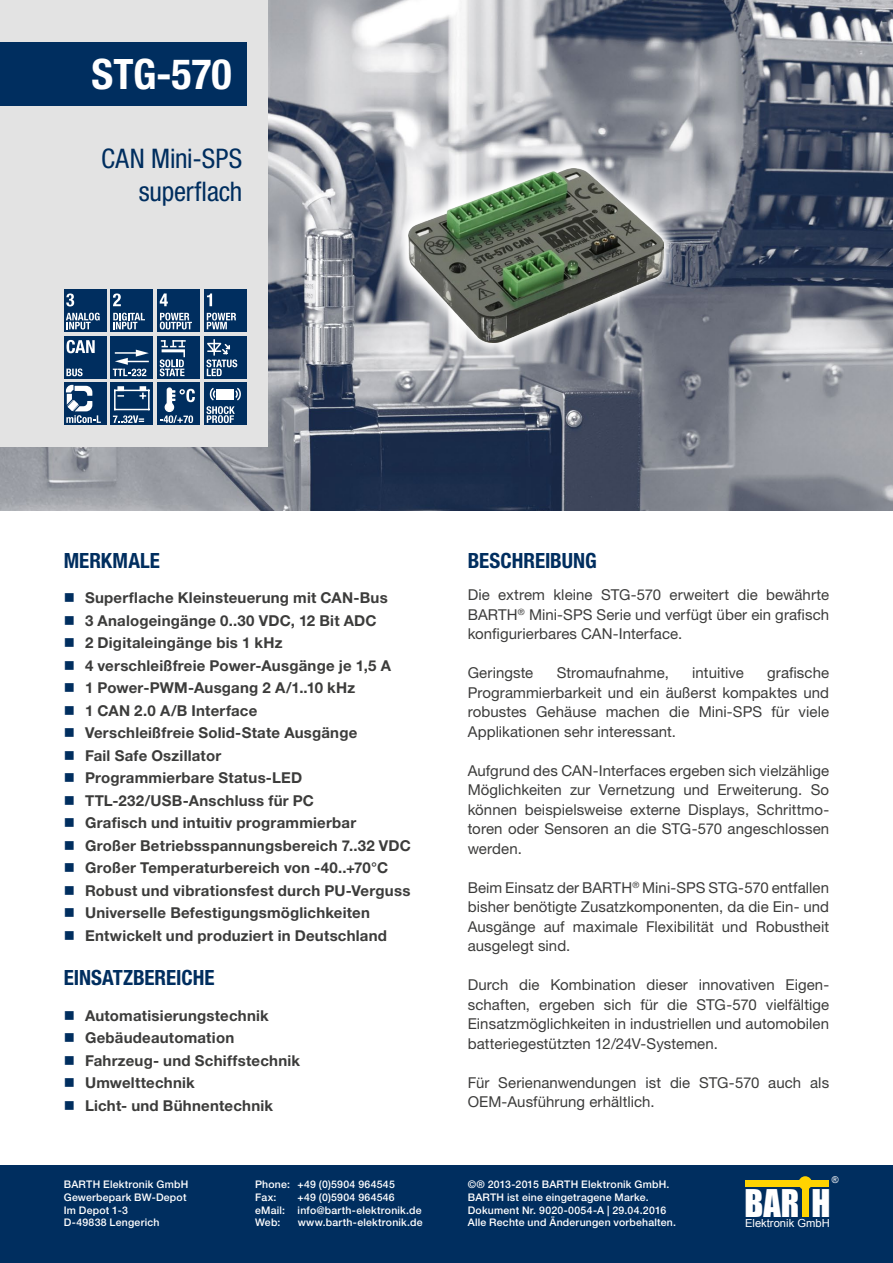
<style>
.page{position:relative;width:893px;height:1263px;background:#fff}
.page>*{position:absolute;margin:0;border:0;box-sizing:border-box;transform-origin:0 0}
.Typ{font:700 condensed 42px "Helvetica Neue LT Std";letter-spacing:-.005em;color:#fff}
.t1{font:35.1px "Impact";color:#fff}
.Bezeichnung{font:condensed 27px "Helvetica Neue LT Std";letter-spacing:-.01em;color:#002e5f}
.Überschrift{font:700 condensed 21px "Helvetica Neue LT Std";color:#002e5f}
.Beschreibung{font:15px/19.5px "Helvetica Neue LT Std";letter-spacing:.005em;color:#3c3c3b;text-align:justify}
.t2{font:700 15px "Helvetica Neue LT Std";letter-spacing:.015em;color:#3c3c3b}
.t3{font:11.1px "Arial";color:#fff}
.Fußzeile{font:500 10.5px/12.6px "Helvetica Neue LT Std";letter-spacing:.02em;color:#fff}
.t4{font:9.3px "Arial";color:#fff}
</style>
<div class="page">
<div style="left:0;top:1165px;width:893px;height:98px;background:#002e5f"></div>
<div style="left:746px;top:1179px;width:83px;height:7px;background:#ffd300"></div>
<div style="left:802px;top:1186px;width:7px;height:31px;background:#ffd300"></div>
<div style="left:798px;top:1176px;width:14px;height:14px;background:#ffd300;border-radius:50%"></div>
<img style="left:0;top:0;width:893px;height:510px">
<div style="left:0;top:0;width:268px;height:446px;background:#e3e3e3"></div>
<div style="left:157px;top:336px;width:43px;height:42px;background:#002e5f"></div>
<svg style="left:160px;top:340px;width:25px;height:36px"></svg>
<div style="left:204px;top:336px;width:43px;height:42px;background:#002e5f"></div>
<svg style="left:206px;top:340px;width:31px;height:36px"></svg>
<div style="left:64px;top:383px;width:42px;height:42px;background:#002e5f"></div>
<svg style="left:66px;top:385px;width:35px;height:38px"></svg>
<div style="left:111px;top:383px;width:42px;height:42px;background:#002e5f"></div>
<svg style="left:113px;top:415px;width:31px;height:8px"></svg>
<hr style="left:115px;top:409px;width:34px;height:1px;background:#fff">
<hr style="left:115px;top:390px;width:34px;height:1px;background:#fff">
<svg style="left:140px;top:386px;width:10px;height:23px"></svg>
<svg style="left:114px;top:386px;width:10px;height:23px"></svg>
<div style="left:157px;top:383px;width:43px;height:42px;background:#002e5f"></div>
<svg style="left:160px;top:387px;width:35px;height:36px"></svg>
<div style="left:204px;top:383px;width:43px;height:42px;background:#002e5f"></div>
<svg style="left:206px;top:406px;width:29px;height:17px"></svg>
<div style="left:217px;top:389px;width:17px;height:10px;background:#fff"></div>
<svg style="left:235px;top:388px;width:6px;height:12px"></svg>
<svg style="left:210px;top:388px;width:5px;height:12px"></svg>
<div style="left:111px;top:289px;width:42px;height:43px;background:#002e5f"></div>
<svg style="left:113px;top:313px;width:32px;height:16px"></svg>
<svg style="left:113px;top:293px;width:8px;height:13px"></svg>
<div style="left:204px;top:289px;width:43px;height:43px;background:#002e5f"></div>
<svg style="left:207px;top:313px;width:29px;height:16px"></svg>
<svg style="left:207px;top:293px;width:5px;height:13px"></svg>
<svg style="left:392px;top:153px;width:287px;height:205px;background:#a3a6ad"></svg>
<img style="left:408px;top:168px;width:255px;height:174px">
<div style="left:64px;top:289px;width:42px;height:43px;background:#002e5f"></div>
<svg style="left:66px;top:313px;width:34px;height:16px"></svg>
<svg style="left:66px;top:293px;width:8px;height:13px"></svg>
<div style="left:157px;top:289px;width:43px;height:43px;background:#002e5f"></div>
<svg style="left:160px;top:313px;width:32px;height:16px"></svg>
<svg style="left:160px;top:293px;width:8px;height:13px"></svg>
<div style="left:0;top:43px;width:247px;height:63px;background:#002e5f"></div>
<div style="left:64px;top:336px;width:42px;height:42px;background:#002e5f"></div>
<svg style="left:66px;top:368px;width:17px;height:8px"></svg>
<svg style="left:67px;top:340px;width:28px;height:13px"></svg>
<div style="left:111px;top:336px;width:42px;height:42px;background:#002e5f"></div>
<svg style="left:113px;top:350px;width:36px;height:26px"></svg>
<p class="Typ" style="left:92px;top:49px;width:142px">STG-570</p>
<p class="Bezeichnung" style="left:101px;top:143px;width:143px">CAN Mini-SPS</p>
<p class="Bezeichnung" style="left:139px;top:175px;width:105px">superflach</p>
<p class="Überschrift" style="left:64px;top:548px;width:98px">MERKMALE</p>
<p class="t2" style="left:85px;top:588px;width:304px">Superflache Kleinsteuerung mit CAN-Bus</p>
<p class="t2" style="left:85px;top:611px;width:293px">3 Analogeingänge 0..30 VDC, 12 Bit ADC</p>
<p class="t2" style="left:85px;top:633px;width:199px">2 Digitaleingänge bis 1 kHz</p>
<p class="t2" style="left:85px;top:656px;width:308px">4 verschleißfreie Power-Ausgänge je 1,5 A</p>
<p class="t2" style="left:85px;top:678px;width:272px">1 Power-PWM-Ausgang 2 A/1..10 kHz</p>
<p class="t2" style="left:85px;top:701px;width:174px">1 CAN 2.0 A/B Interface</p>
<p class="t2" style="left:85px;top:723px;width:274px">Verschleißfreie Solid-State Ausgänge</p>
<p class="t2" style="left:85px;top:746px;width:138px">Fail Safe Oszillator</p>
<p class="t2" style="left:85px;top:768px;width:219px">Programmierbare Status-LED</p>
<p class="t2" style="left:85px;top:791px;width:231px">TTL-232/USB-Anschluss für PC</p>
<p class="t2" style="left:85px;top:813px;width:273px">Grafisch und intuitiv programmierbar</p>
<p class="t2" style="left:85px;top:836px;width:327px">Großer Betriebsspannungsbereich 7..32 VDC</p>
<p class="t2" style="left:85px;top:858px;width:305px">Großer Temperaturbereich von -40..+70°C</p>
<p class="t2" style="left:85px;top:881px;width:327px">Robust und vibrationsfest durch PU-Verguss</p>
<p class="t2" style="left:85px;top:903px;width:286px">Universelle Befestigungsmöglichkeiten</p>
<p class="t2" style="left:85px;top:926px;width:304px">Entwickelt und produziert in Deutschland</p>
<p class="Überschrift" style="left:64px;top:965px;width:152px">EINSATZBEREICHE</p>
<p class="t2" style="left:85px;top:1006px;width:185px">Automatisierungstechnik</p>
<p class="t2" style="left:85px;top:1028px;width:151px">Gebäudeautomation</p>
<p class="t2" style="left:85px;top:1051px;width:217px">Fahrzeug- und Schiffstechnik</p>
<p class="t2" style="left:85px;top:1073px;width:111px">Umwelttechnik</p>
<p class="t2" style="left:85px;top:1096px;width:190px">Licht- und Bühnentechnik</p>
<p class="Fußzeile" style="left:64px;top:1178px;width:126px">BARTH Elektronik GmbH<br>Gewerbepark BW-Depot<br>Im Depot 1-3<br>D-49838 Lengerich</p>
<p class="Fußzeile" style="left:255px;top:1178px;width:141px">Phone: +49 (0)5904 964545<br>Fax:</p>
<p class="Fußzeile" style="left:255px;top:1191px;width:168px;text-indent:43px">+49 (0)5904 964546 eMail: info@barth-elektronik.de<br>Web:</p>
<p class="Fußzeile" style="left:298px;top:1216px;width:126px">www.barth-elektronik.de</p>
<p class="Überschrift" style="left:468px;top:548px;width:131px">BESCHREIBUNG</p>
<p class="Beschreibung" style="left:468px;top:585px;width:363px">Die extrem kleine STG-570 erweitert die bewährte BARTH<sup>®</sup> Mini-SPS Serie und verfügt über ein grafisch konfigurierbares CAN-Interface.</p>
<p class="Beschreibung" style="left:468px;top:663px;width:67px">Geringste</p>
<p class="Beschreibung" style="left:557px;top:663px;width:114px">Stromaufnahme,</p>
<p class="Beschreibung" style="left:692px;top:663px;width:53px">intuitive</p>
<p class="Beschreibung" style="left:468px;top:663px;width:363px;text-indent:299px">grafische Programmierbarkeit und ein äußerst kompaktes und robustes Gehäuse machen die Mini-SPS für viele Applikationen sehr interessant.</p>
<p class="Beschreibung" style="left:468px;top:760px;width:363px">Aufgrund des CAN-Interfaces ergeben sich vielzählige Möglichkeiten zur Vernetzung und Erweiterung. So können beispielsweise externe Displays, Schrittmo&shy;toren oder Sensoren an die STG-570 angeschlossen werden.</p>
<p class="Beschreibung" style="left:468px;top:877px;width:363px">Beim Einsatz der BARTH<sup>®</sup> Mini-SPS STG-570 entfallen bisher benötigte Zusatzkomponenten, da die Ein- und Ausgänge auf maximale Flexibilität und Robustheit ausgelegt sind.</p>
<p class="Beschreibung" style="left:468px;top:975px;width:363px">Durch die Kombination dieser innovativen Eigen&shy;schaften, ergeben sich für die STG-570 vielfältige Einsatzmöglichkeiten in industriellen und automobilen batteriegestützten 12/24V-Systemen.</p>
<p class="Beschreibung" style="left:468px;top:1072px;width:363px">Für Serienanwendungen ist die STG-570 auch als<br>OEM-Ausführung erhältlich.</p>
<p class="Fußzeile" style="left:468px;top:1178px;width:203px">©® 2013-2015 BARTH Elektronik GmbH.</p>
<p class="Fußzeile" style="left:468px;top:1191px;width:182px">BARTH ist eine eingetragene Marke.</p>
<p class="Fußzeile" style="left:468px;top:1203px;width:200px">Dokument Nr. 9020-0054-A | 29.04.2016</p>
<p class="Fußzeile" style="left:468px;top:1216px;width:210px">Alle Rechte und Änderungen vorbehalten.</p>
<p class="t4" style="left:832px;top:1174px;width:8px">®</p>
<h2 class="t1" style="left:744px;top:1176px;width:87px">BAR H</h2>
<p class="t3" style="left:745px;top:1216px;width:86px">Elektronik GmbH</p>
</div>
